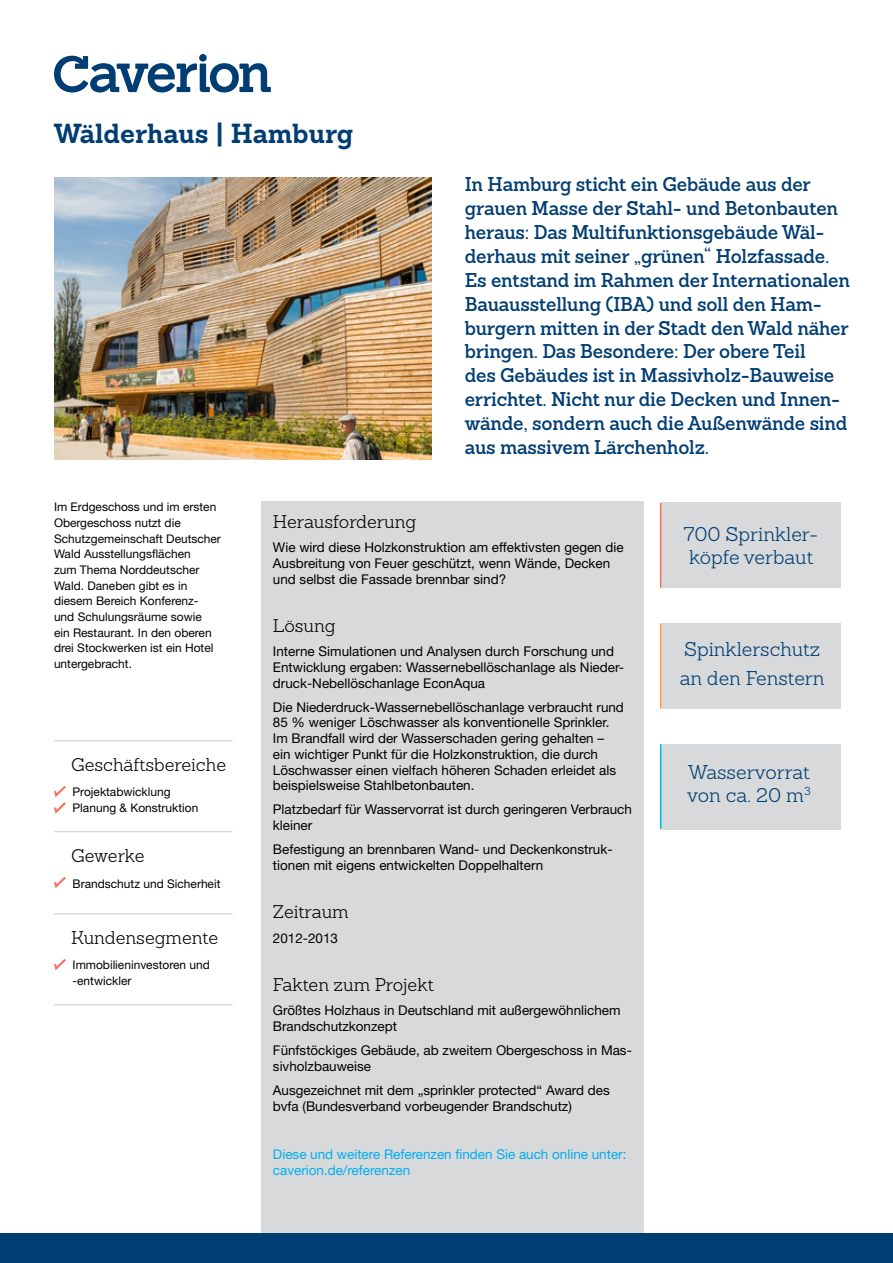
<style>
.page{position:relative;width:893px;height:1263px;background:#fff}
.page>*{position:absolute;margin:0;border:0;box-sizing:border-box;transform-origin:0 0}
.t1{font:700 26.85px "Sanchez";color:#003d73}
.t2{font:600 19.5px/23.9px "Sanchez";letter-spacing:-.01em;color:#003d73}
.t3{font:300 19.5px/23.2px "Sanchez";color:#003d73}
.t4{font:300 18px "Sanchez";color:#000}
.t5{font:13.5px/15.8px "Helvetica Neue LT Pro";color:#000}
.t6{font:13.5px/15.8px "Helvetica Neue LT Pro";color:#00aeef}
.t7{font:12px/15.8px "Helvetica Neue LT Pro";color:#000}
</style>
<div class="page">
<div style="left:261px;top:502px;width:382px;height:741px;background:#d7d9da"></div>
<img style="left:54px;top:177px;width:378px;height:283px">
<svg style="left:54px;top:786px;width:12px;height:28px"></svg>
<hr style="left:54px;top:740px;width:179px;height:1px;background:#d7d9da">
<div style="left:0;top:1234px;width:893px;height:29px;background:#003d73"></div>
<div style="left:661px;top:503px;width:179px;height:85px;background:#d7d9da"></div>
<hr style="left:660px;top:503px;width:2px;height:85px;background:#f37160">
<div style="left:661px;top:623px;width:179px;height:85px;background:#d7d9da"></div>
<hr style="left:660px;top:623px;width:2px;height:85px;background:#f99e49">
<div style="left:661px;top:744px;width:179px;height:85px;background:#d7d9da"></div>
<hr style="left:660px;top:744px;width:2px;height:85px;background:#00bce7">
<svg style="left:54px;top:54px;width:217px;height:38px"></svg>
<svg style="left:54px;top:876px;width:12px;height:12px"></svg>
<hr style="left:54px;top:831px;width:179px;height:1px;background:#d7d9da">
<svg style="left:54px;top:959px;width:12px;height:12px"></svg>
<hr style="left:54px;top:913px;width:179px;height:1px;background:#d7d9da">
<hr style="left:54px;top:1004px;width:179px;height:1px;background:#d7d9da">
<h1 class="t1" style="left:54px;top:115px;width:301px">Wälderhaus | Hamburg</h1>
<p class="t2" style="left:465px;top:172px;width:387px">In Hamburg sticht ein Gebäude aus der grauen Masse der Stahl- und Betonbauten heraus: Das Multifunktionsgebäude Wäl&shy;derhaus mit seiner „grünen“ Holzfassade.<br>Es entstand im Rahmen der Internationalen Bauausstellung (IBA) und soll den Ham&shy;burgern mitten in der Stadt den Wald näher bringen. Das Besondere: Der obere Teil<br>des Gebäudes ist in Massivholz-Bauweise errichtet. Nicht nur die Decken und Innen&shy;wände, sondern auch die Außenwände sind aus massivem Lärchenholz.</p>
<p class="t7" style="left:54px;top:499px;width:168px">Im Erdgeschoss und im ersten<br>Obergeschoss nutzt die<br>Schutzgemeinschaft Deutscher<br>Wald Ausstellungsflächen<br>zum Thema Norddeutscher<br>Wald. Daneben gibt es in diesem Bereich Konferenz&shy;und Schulungsräume sowie<br>ein Restaurant. In den oberen drei Stockwerken ist ein Hotel untergebracht.</p>
<h3 class="t4" style="left:71px;top:753px;width:157px">Geschäftsbereiche</h3>
<p class="t7" style="left:73px;top:783px;width:127px;line-height:16.5px">Projektabwicklung<br>Planung &amp; Konstruktion</p>
<h3 class="t4" style="left:71px;top:844px;width:75px">Gewerke</h3>
<p class="t7" style="left:73px;top:876px;width:149px">Brandschutz und Sicherheit</p>
<h3 class="t4" style="left:71px;top:926px;width:149px">Kundensegmente</h3>
<p class="t7" style="left:73px;top:956px;width:139px;line-height:16.5px">Immobilieninvestoren und -entwickler</p>
<h3 class="t4" style="left:273px;top:510px;width:145px">Herausforderung</h3>
<p class="t5" style="left:273px;top:539px;width:352px">Wie wird diese Holzkonstruktion am effektivsten gegen die<br>Ausbreitung von Feuer geschützt, wenn Wände, Decken und selbst die Fassade brennbar sind?</p>
<h3 class="t4" style="left:273px;top:614px;width:64px">Lösung</h3>
<p class="t5" style="left:273px;top:643px;width:353px">Interne Simulationen und Analysen durch Forschung und<br>Entwicklung ergaben: Wassernebellöschanlage als Nieder&shy;druck-Nebellöschanlage EconAqua</p>
<p class="t5" style="left:273px;top:699px;width:352px">Die Niederdruck-Wassernebellöschanlage verbraucht rund 85 % weniger Löschwasser als konventionelle Sprinkler.<br>Im Brandfall wird der Wasserschaden gering gehalten – ein wichtiger Punkt für die Holzkonstruktion, die durch Löschwasser einen vielfach höheren Schaden erleidet als beispielsweise Stahlbetonbauten.</p>
<p class="t5" style="left:273px;top:801px;width:360px">Platzbedarf für Wasservorrat ist durch geringeren Verbrauch kleiner</p>
<p class="t5" style="left:273px;top:841px;width:341px">Befestigung an brennbaren Wand- und Deckenkonstruk&shy;tionen mit eigens entwickelten Doppelhaltern</p>
<h3 class="t4" style="left:273px;top:901px;width:77px">Zeitraum</h3>
<p class="t5" style="left:273px;top:929px;width:67px">2012-2013</p>
<h3 class="t4" style="left:273px;top:973px;width:162px">Fakten zum Projekt</h3>
<p class="t5" style="left:273px;top:1002px;width:349px">Größtes Holzhaus in Deutschland mit außergewöhnlichem<br>Brandschutzkonzept</p>
<p class="t5" style="left:273px;top:1042px;width:360px">Fünfstöckiges Gebäude, ab zweitem Obergeschoss in Mas&shy;sivholzbauweise</p>
<p class="t5" style="left:273px;top:1082px;width:338px">Ausgezeichnet mit dem „sprinkler protected“ Award des bvfa (Bundesverband vorbeugender Brandschutz)</p>
<p class="t6" style="left:273px;top:1146px;width:355px">Diese und weitere Referenzen finden Sie auch online unter: caverion.de/referenzen</p>
<h2 class="t3" style="left:684px;top:522px;width:136px">700 Sprinkler&shy;köpfe verbaut</h2>
<h2 class="t3" style="left:680px;top:635px;width:146px;line-height:28.3px">Spinklerschutz an den Fenstern</h2>
<h2 class="t3" style="left:687px;top:760px;width:125px">Wasservorrat von ca. 20 m<sup>3</sup></h2>
</div>
